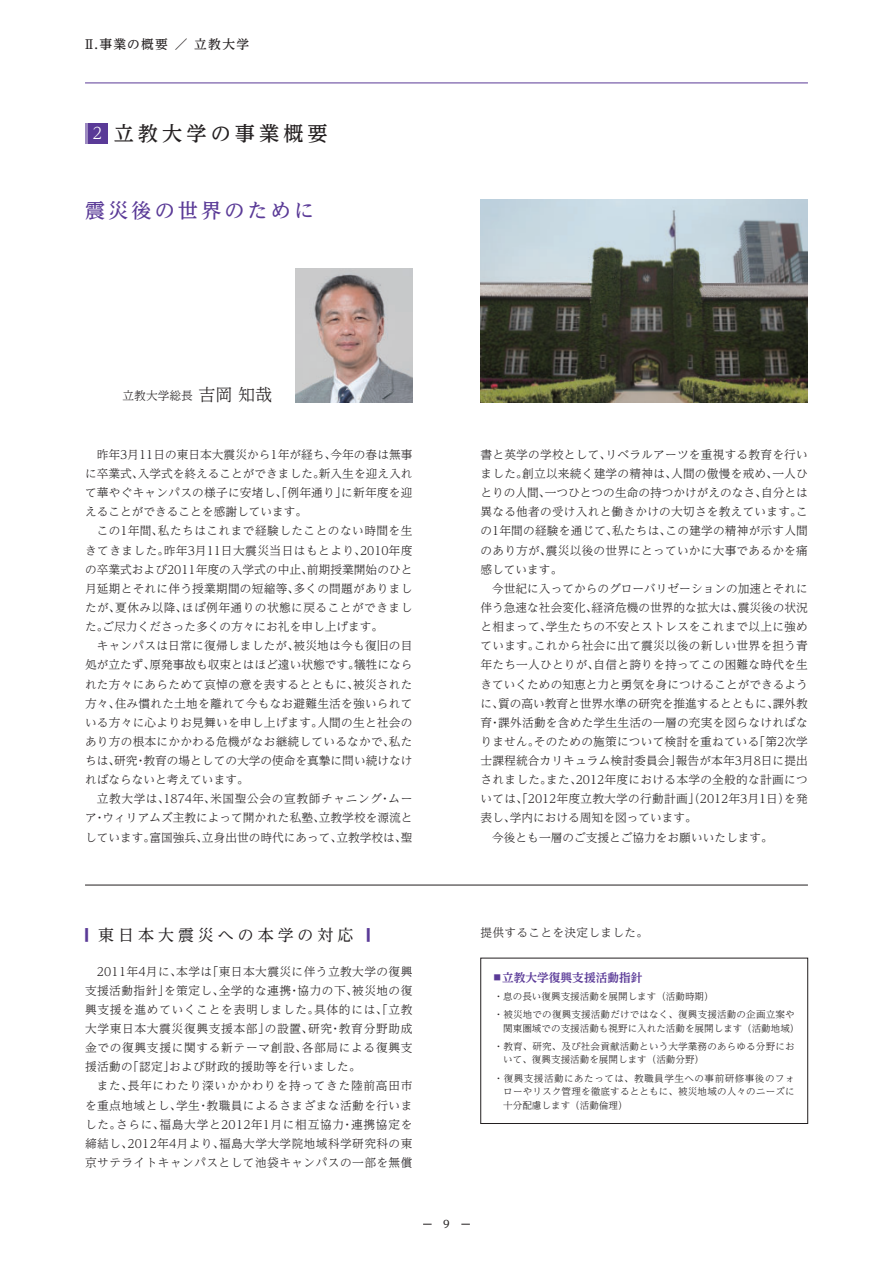
<style>
.page{position:relative;width:893px;height:1263px;background:#fff}
.page>*{position:absolute;margin:0;border:0;box-sizing:border-box;transform-origin:0 0}
.t1{font:20.25px "UD Reimin Pro Medium 90 pv RKSJ H";letter-spacing:.15em;color:#5a3a97}
.t2{font:20.25px "UD Reimin Pro Medium 90 pv RKSJ H";letter-spacing:.2em;color:#231f20}
.t3{font:15.9px "UD Reimin Pro Regular 90 pv RKSJ H";letter-spacing:.25em;color:#231f20}
.t4{font:12.75px "UD Reimin Pro Medium 90 pv RKSJ H";letter-spacing:.1em;color:#231f20}
.t5{font:11.7px/19.2px "UD Reimin Pro Light 90 pv RKSJ H";letter-spacing:.015em;color:#231f20;text-align:justify}
.t6{font:11.7px "UD Reimin Pro Bold 90 pv RKSJ H";color:#5a3a97}
.t7{font:10.65px "UD Reimin Pro Medium 90 pv RKSJ H";color:#231f20}
.t8{font:9.6px/18px "UD Reimin Pro Light 90 pv RKSJ H";letter-spacing:.015em;color:#231f20}
.t9{font:9.6px/18px "UD Reimin Pro Light 90 pv RKSJ H";letter-spacing:.05em;color:#231f20}
.s1{font-family:"UD Reimin Pro Light 90 pv RKSJ H";font-size:15.9px;color:#fff}
.s2{font-size:16.95px}
.s3{color:#5a3a97}
</style>
<div class="page">
<img style="left:480px;top:200px;width:328px;height:203px">
<img style="left:296px;top:269px;width:116px;height:134px">
<hr style="left:85px;top:885px;width:723px;height:1px;background:#231f20">
<div style="left:480px;top:958px;width:328px;height:166px;border:1px solid #231f20"></div>
<div style="left:87px;top:123px;width:20px;height:21px;background:#5a3a97"></div>
<hr style="left:85px;top:123px;width:2px;height:21px;background:#9d8ac1">
<hr style="left:85px;top:83px;width:723px;height:1px;background:#5a3a97">
<p class="t4" style="left:83px;top:40px;width:168px">Ⅱ.事業の概要 ／ 立教大学</p>
<h1 class="t2" style="left:92px;top:126px;width:237px"><span class="s1">2</span> 立教大学の事業概要</h1>
<h1 class="t1" style="left:85px;top:202px;width:231px">震災後の世界のために</h1>
<p class="t5" style="left:123px;top:388px;width:151px">立教大学総長 <span class="s2">吉岡 知哉</span></p>
<p class="t5" style="left:85px;top:446px;width:329px;text-indent:12px">昨年3月11日の東日本大震災から1年が経ち、今年の春は無事に卒業式、入学式を終えることができました。新入生を迎え入れて華やぐキャンパスの様子に安堵し、「例年通り」に新年度を迎えることができることを感謝しています。</p>
<p class="t5" style="left:85px;top:523px;width:329px;text-indent:12px">この1年間、私たちはこれまで経験したことのない時間を生きてきました。昨年3月11日大震災当日はもとより、2010年度の卒業式および2011年度の入学式の中止、前期授業開始のひと月延期とそれに伴う授業期間の短縮等、多くの問題がありましたが、夏休み以降、ほぼ例年通りの状態に戻ることができました。ご尽力くださった多くの方々にお礼を申し上げます。</p>
<p class="t5" style="left:85px;top:638px;width:329px;text-indent:12px">キャンパスは日常に復帰しましたが、被災地は今も復旧の目処が立たず、原発事故も収束とはほど遠い状態です。犠牲になられた方々にあらためて哀悼の意を表するとともに、被災された方々、住み慣れた土地を離れて今もなお避難生活を強いられている方々に心よりお見舞いを申し上げます。人間の生と社会のあり方の根本にかかわる危機がなお継続しているなかで、私たちは、研究・教育の場としての大学の使命を真摯に問い続けなければならないと考えています。</p>
<p class="t5" style="left:85px;top:791px;width:329px;text-indent:12px">立教大学は、1874年、米国聖公会の宣教師チャニング・ムーア・ウィリアムズ主教によって開かれた私塾、立教学校を源流としています。富国強兵、立身出世の時代にあって、立教学校は、聖</p>
<p class="t5" style="left:480px;top:446px;width:329px">書と英学の学校として、リベラルアーツを重視する教育を行いました。創立以来続く建学の精神は、人間の傲慢を戒め、一人ひとりの人間、一つひとつの生命の持つかけがえのなさ、自分とは異なる他者の受け入れと働きかけの大切さを教えています。この1年間の経験を通じて、私たちは、この建学の精神が示す人間のあり方が、震災以後の世界にとっていかに大事であるかを痛感しています。</p>
<p class="t5" style="left:492px;top:580px;width:317px">今世紀に入ってからのグローバリゼーションの加速とそれに</p>
<p class="t5" style="left:480px;top:599px;width:329px">伴う急速な社会変化、経済危機の世界的な拡大は、震災後の状況</p>
<p class="t5" style="left:480px;top:619px;width:329px">と相まって、学生たちの不安とストレスをこれまで以上に強め</p>
<p class="t5" style="left:480px;top:638px;width:329px">ています。これから社会に出て震災以後の新しい世界を担う青</p>
<p class="t5" style="left:480px;top:657px;width:329px">年たち一人ひとりが、自信と誇りを持ってこの困難な時代を生</p>
<p class="t5" style="left:480px;top:676px;width:329px">きていくための知恵と力と勇気を身につけることができるよう</p>
<p class="t5" style="left:480px;top:695px;width:329px">に、質の高い教育と世界水準の研究を推進するとともに、課外教</p>
<p class="t5" style="left:480px;top:714px;width:329px">育・課外活動を含めた学生生活の一層の充実を図らなければな</p>
<p class="t5" style="left:480px;top:733px;width:329px">りません。そのための施策について検討を重ねている「第2次学</p>
<p class="t5" style="left:480px;top:753px;width:329px">士課程統合カリキュラム検討委員会」報告が本年3月8日に提出</p>
<p class="t5" style="left:480px;top:772px;width:329px">されました。また、2012年度における本学の全般的な計画につ</p>
<p class="t5" style="left:480px;top:791px;width:329px">いては、「2012年度立教大学の行動計画」（2012年3月1日）を発</p>
<p class="t5" style="left:480px;top:810px;width:218px">表し、学内における周知を図っています。</p>
<p class="t5" style="left:492px;top:829px;width:282px">今後とも一層のご支援とご協力をお願いいたします。</p>
<h2 class="t3" style="left:85px;top:929px;width:286px"><span class="s3">■</span> 東日本大震災への本学の対応 <span class="s3">■</span></h2>
<p class="t5" style="left:85px;top:963px;width:329px;text-indent:12px">2011年4月に、本学は「東日本大震災に伴う立教大学の復興支援活動指針」を策定し、全学的な連携・協力の下、被災地の復興支援を進めていくことを表明しました。具体的には、「立教大学東日本大震災復興支援本部」の設置、研究・教育分野助成金での復興支援に関する新テーマ創設、各部局による復興支援活動の「認定」および財政的援助等を行いました。</p>
<p class="t5" style="left:85px;top:1078px;width:329px;text-indent:12px">また、長年にわたり深いかかわりを持ってきた陸前高田市を重点地域とし、学生・教職員によるさまざまな活動を行いました。さらに、福島大学と2012年1月に相互協力・連携協定を締結し、2012年4月より、福島大学大学院地域科学研究科の東京サテライトキャンパスとして池袋キャンパスの一部を無償</p>
<p class="t7" style="left:443px;top:1220px;width:8px">9</p>
<p class="t5" style="left:480px;top:925px;width:169px">提供することを決定しました。</p>
<p class="t6" style="left:494px;top:973px;width:150px"><sup>■</sup> 立教大学復興支援活動指針</p>
<p class="t8" style="left:494px;top:988px;width:302px">・息の長い復興支援活動を展開します（活動時期）<br>・被災地での復興支援活動だけではなく、復興支援活動の企画立案や</p>
<p class="t8" style="left:494px;top:1020px;width:307px;text-indent:10px">関東圏域での支援活動も視野に入れた活動を展開します（活動地域）・教育、研究、及び社会貢献活動という大学業務のあらゆる分野にお</p>
<p class="t9" style="left:494px;top:1052px;width:302px;text-indent:10px">いて、復興支援活動を展開します（活動分野）<br>・復興支援活動にあたっては、教職員学生への事前研修事後のフォ</p>
<p class="t8" style="left:503px;top:1086px;width:293px;line-height:13.8px">ローやリスク管理を徹底するとともに、被災地域の人々のニーズに十分配慮します（活動倫理）</p>
</div>
